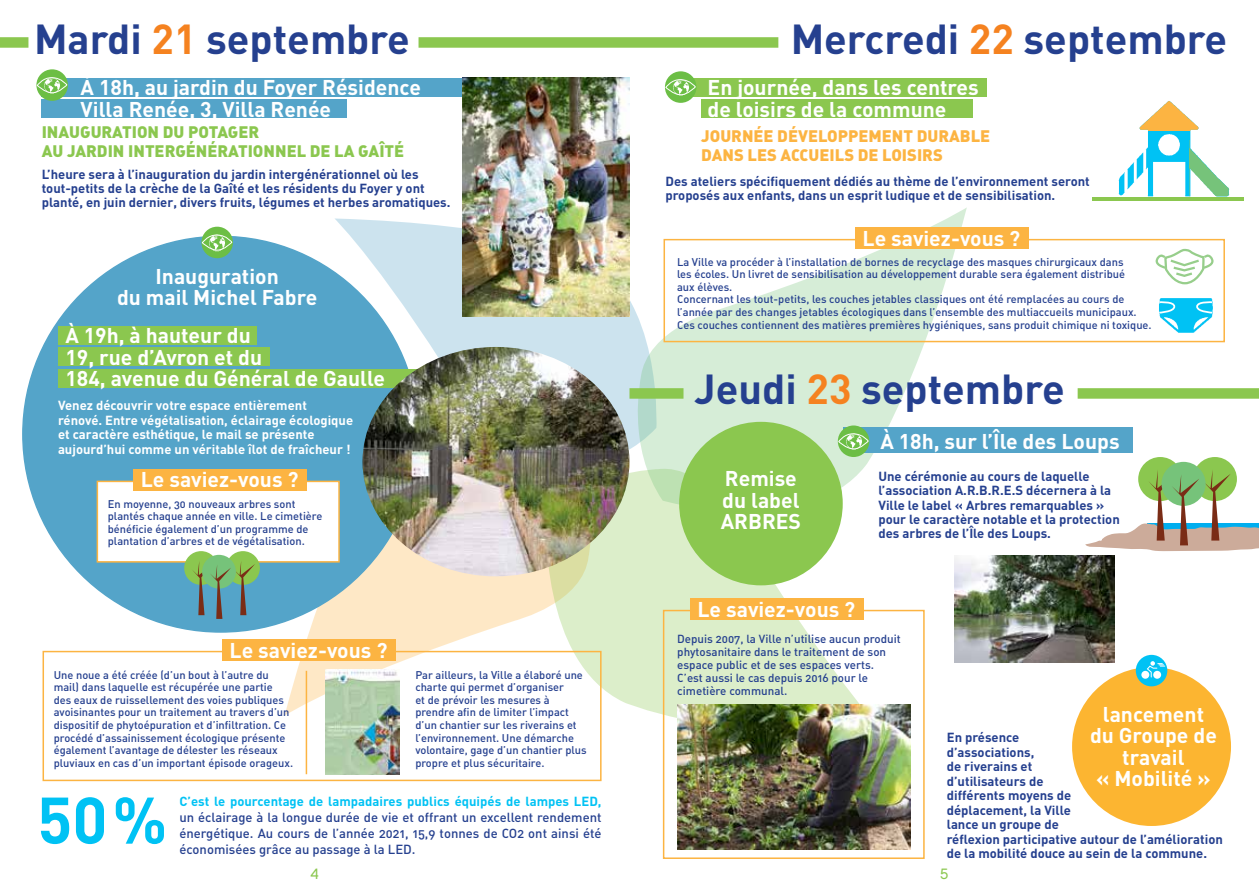
<style>
.page{position:relative;width:1259px;height:893px;background:#fff}
.page>*{position:absolute;margin:0;border:0;box-sizing:border-box;transform-origin:0 0}
.t1{font:700 64.8px "DIN";color:#00c2f4}
.t2{font:700 41.4px "DIN";color:#25408f}
.t3{font:700 21.15px/21.5px "DIN";color:#fff}
.t4{font:16.5px/19.5px "DIN Black Alternate";color:#8bc74f}
.t5{font:16.5px/19.5px "DIN Black Alternate";color:#fcb442}
.t6{font:15px "Chalet London Nineteen Sixty";color:#8bc74f}
.t7{font:700 13.05px/14.4px "DIN";color:#25408f}
.t8{font:700 13.05px/14.4px "DIN";color:#fff}
.t9{font:13.05px/15.9px "DIN Medium Alternate";color:#25408f;text-align:justify}
.t10{font:700 13.05px "DIN";color:#00c2f4}
.t11{font:11.55px/13px "DIN Medium Alternate";color:#25408f}
.t12{font:11.1px/12.6px "DIN Medium Alternate";color:#25408f}
.s1{color:#f58220}
</style>
<div class="page">
<svg style="left:334px;top:218px;width:300px;height:247px;fill:#cce3ee"></svg>
<svg style="left:284px;top:573px;width:258px;height:143px;fill:#fee8c6"></svg>
<svg style="left:542px;top:465px;width:350px;height:277px;fill:#dceeca"></svg>
<svg style="left:634px;top:207px;width:333px;height:308px;fill:#d6edd7"></svg>
<div style="left:418px;top:37px;width:360px;height:11px;background:#8bc74f"></div>
<div style="left:0;top:37px;width:28px;height:11px;background:#8bc74f"></div>
<div style="left:671px;top:78px;width:316px;height:19px;background:#8bc74f"></div>
<div style="left:701px;top:99px;width:271px;height:19px;background:#8bc74f"></div>
<div style="left:665px;top:71px;width:31px;height:32px;background:#6cbe45;border-radius:50%"></div>
<img style="left:670px;top:79px;width:21px;height:17px">
<div style="left:665px;top:79px;width:30px;height:16px;border:1px solid #fff;border-radius:50%"></div>
<div style="left:43px;top:651px;width:558px;height:130px;border:2px solid #fcb442"></div>
<div style="left:222px;top:639px;width:174px;height:22px;background:#fcb442"></div>
<div style="left:42px;top:78px;width:428px;height:19px;background:#54a4c9"></div>
<div style="left:42px;top:99px;width:305px;height:19px;background:#54a4c9"></div>
<svg style="left:36px;top:69px;width:32px;height:32px"></svg>
<img style="left:42px;top:77px;width:21px;height:17px">
<div style="left:37px;top:77px;width:30px;height:16px;border:1px solid #fff;border-radius:50%"></div>
<img style="left:462px;top:78px;width:167px;height:239px">
<img style="left:325px;top:670px;width:74px;height:104px">
<hr style="left:306px;top:671px;width:1px;height:103px;background:#fcb442">
<img style="left:1112px;top:130px;width:79px;height:68px">
<img style="left:1189px;top:141px;width:43px;height:57px">
<img style="left:1139px;top:101px;width:60px;height:29px">
<hr style="left:1092px;top:198px;width:151px;height:3px;background:#8bc74f">
<div style="left:663px;top:239px;width:562px;height:103px;border:2px solid #fcb442"></div>
<div style="left:855px;top:227px;width:173px;height:22px;background:#fcb442"></div>
<img style="left:1139px;top:292px;width:86px;height:51px">
<svg style="left:1152px;top:248px;width:64px;height:95px"></svg>
<div style="left:629px;top:388px;width:54px;height:11px;background:#8bc74f"></div>
<div style="left:1077px;top:388px;width:182px;height:11px;background:#8bc74f"></div>
<div style="left:663px;top:610px;width:261px;height:249px;border:2px solid #fcb442"></div>
<div style="left:690px;top:598px;width:173px;height:22px;background:#fcb442"></div>
<img style="left:677px;top:705px;width:233px;height:145px">
<div style="left:1072px;top:667px;width:159px;height:159px;background:#fcb531;border-radius:50%"></div>
<div style="left:1135px;top:655px;width:32px;height:31px;background:#00c2f4;border-radius:50%"></div>
<div style="left:1141px;top:671px;width:8px;height:8px;background:#fff;border-radius:50%"></div>
<svg style="left:1146px;top:661px;width:18px;height:17px"></svg>
<div style="left:23px;top:236px;width:395px;height:396px;background:#54a4c9;border-radius:50%"></div>
<div style="left:58px;top:326px;width:199px;height:19px;background:#8bc74f"></div>
<div style="left:58px;top:347px;width:211px;height:19px;background:#8bc74f"></div>
<div style="left:58px;top:369px;width:385px;height:19px;background:#8bc74f"></div>
<svg style="left:201px;top:227px;width:32px;height:31px"></svg>
<img style="left:207px;top:234px;width:21px;height:17px">
<div style="left:202px;top:234px;width:30px;height:17px;border:1px solid #fff;border-radius:50%"></div>
<img style="left:362px;top:347px;width:267px;height:229px">
<div style="left:97px;top:481px;width:243px;height:82px;background:#fff;border:2px solid #fcb442"></div>
<div style="left:133px;top:469px;width:174px;height:21px;background:#fcb442"></div>
<div style="left:226px;top:551px;width:34px;height:34px;background:#8bc74f;border-radius:50%"></div>
<div style="left:184px;top:551px;width:34px;height:34px;background:#8bc74f;border-radius:50%"></div>
<div style="left:202px;top:555px;width:34px;height:34px;background:#76c37a;border-radius:50%"></div>
<svg style="left:192px;top:561px;width:63px;height:58px"></svg>
<div style="left:679px;top:422px;width:163px;height:163px;background:#8bc74f;border-radius:50%"></div>
<div style="left:843px;top:428px;width:289px;height:25px;background:#54a4c9"></div>
<div style="left:838px;top:425px;width:31px;height:32px;background:#6cbe45;border-radius:50%"></div>
<img style="left:843px;top:435px;width:21px;height:15px">
<div style="left:838px;top:433px;width:30px;height:16px;border:1px solid #fff;border-radius:50%"></div>
<div style="left:1192px;top:457px;width:45px;height:44px;background:#8bc74f;border-radius:50%"></div>
<div style="left:1138px;top:457px;width:44px;height:44px;background:#8bc74f;border-radius:50%"></div>
<div style="left:1161px;top:462px;width:44px;height:44px;background:#76c37a;border-radius:50%"></div>
<svg style="left:1085px;top:470px;width:174px;height:81px"></svg>
<img style="left:954px;top:556px;width:160px;height:106px">
<h2 class="t2" style="left:34px;top:12px;width:377px">Mardi <span class="s1">21</span> septembre</h2>
<h2 class="t2" style="left:790px;top:12px;width:438px">Mercredi <span class="s1">22</span> septembre</h2>
<h3 class="t3" style="left:81px;top:76px;width:342px">À 18h, au jardin du Foyer Résidence<br>Villa Renée, 3, Villa Renée</h3>
<h3 class="t4" style="left:42px;top:121px;width:364px">INAUGURATION DU POTAGER<br>AU JARDIN INTERGÉNÉRATIONNEL DE LA GAÎTÉ</h3>
<p class="t7" style="left:42px;top:166px;width:410px">L’heure sera à l’inauguration du jardin intergénérationnel où les tout-petits de la crèche de la Gaîté et les résidents du Foyer y ont planté, en juin dernier, divers fruits, légumes et herbes aromatiques.</p>
<h3 class="t3" style="left:117px;top:265px;width:202px;text-align:center">Inauguration<br>du mail Michel Fabre</h3>
<h3 class="t3" style="left:65px;top:324px;width:321px">À 19h, à hauteur du<br>19, rue d’Avron et du<br>184, avenue du Général de Gaulle</h3>
<p class="t8" style="left:58px;top:398px;width:297px">Venez découvrir votre espace entièrement rénové. Entre végétalisation, éclairage écologique et caractère esthétique, le mail se présente aujourd’hui comme un véritable îlot de fraîcheur !</p>
<h3 class="t3" style="left:141px;top:468px;width:159px">Le saviez-vous ?</h3>
<p class="t12" style="left:108px;top:497px;width:216px">En moyenne, 30 nouveaux arbres sont plantés chaque année en ville. Le cimetière bénéficie également d’un programme de plantation d’arbres et de végétalisation.</p>
<h3 class="t3" style="left:230px;top:638px;width:159px">Le saviez-vous ?</h3>
<p class="t12" style="left:54px;top:668px;width:241px">Une noue a été créée (d’un bout à l’autre du mail) dans laquelle est récupérée une partie des eaux de ruissellement des voies publiques avoisinantes pour un traitement au travers d’un dispositif de phytoépuration et d’infiltration. Ce procédé d’assainissement écologique présente également l’avantage de délester les réseaux pluviaux en cas d’un important épisode orageux.</p>
<p class="t12" style="left:415px;top:668px;width:173px">Par ailleurs, la Ville a élaboré une charte qui permet d’organiser<br>et de prévoir les mesures à prendre afin de limiter l’impact d’un chantier sur les riverains et l’environnement. Une démarche volontaire, gage d’un chantier plus propre et plus sécuritaire.</p>
<h1 class="t1" style="left:37px;top:778px;width:132px">50%</h1>
<p class="t10" style="left:179px;top:793px;width:423px">C’est le pourcentage de lampadaires publics équipés de lampes LED,</p>
<p class="t9" style="left:179px;top:809px;width:423px">un éclairage à la longue durée de vie et offrant un excellent rendement énergétique. Au cours de l’année 2021, 15,9 tonnes de CO2 ont ainsi été économisées grâce au passage à la LED.</p>
<h3 class="t3" style="left:707px;top:76px;width:273px">En journée, dans les centres de loisirs de la commune</h3>
<h3 class="t5" style="left:701px;top:125px;width:290px">JOURNÉE DÉVELOPPEMENT DURABLE<br>DANS LES ACCUEILS DE LOISIRS</h3>
<p class="t7" style="left:665px;top:173px;width:426px">Des ateliers spécifiquement dédiés au thème de l’environnement seront proposés aux enfants, dans un esprit ludique et de sensibilisation.</p>
<h3 class="t3" style="left:862px;top:226px;width:159px">Le saviez-vous ?</h3>
<p class="t12" style="left:677px;top:255px;width:476px">La Ville va procéder à l’installation de bornes de recyclage des masques chirurgicaux dans<br>les écoles. Un livret de sensibilisation au développement durable sera également distribué<br>aux élèves.<br>Concernant les tout-petits, les couches jetables classiques ont été remplacées au cours de l’année par des changes jetables écologiques dans l’ensemble des multiaccueils municipaux.<br>Ces couches contiennent des matières premières hygiéniques, sans produit chimique ni toxique.</p>
<h2 class="t2" style="left:694px;top:362px;width:371px">Jeudi <span class="s1">23</span> septembre</h2>
<h3 class="t3" style="left:721px;top:467px;width:82px">Remise du label<br>ARBRES</h3>
<h3 class="t3" style="left:880px;top:430px;width:241px">À 18h, sur l’Île des Loups</h3>
<p class="t7" style="left:878px;top:468px;width:243px">Une cérémonie au cours de laquelle l’association A.r.b.r.e.s décernera à la Ville le label « Arbres remarquables » pour le caractère notable et la protection des arbres de l’île des Loups.</p>
<h3 class="t3" style="left:697px;top:597px;width:159px">Le saviez-vous ?</h3>
<p class="t11" style="left:677px;top:632px;width:225px">Depuis 2007, la Ville n’utilise aucun produit phytosanitaire dans le traitement de son espace public et de ses espaces verts.<br>C’est aussi le cas depuis 2016 pour le cimetière communal.</p>
<h3 class="t3" style="left:1090px;top:702px;width:128px;text-align:center">lancement du Groupe de travail<br>« Mobilité »</h3>
<p class="t7" style="left:946px;top:730px;width:278px">En présence<br>d’associations,<br>de riverains et<br>d’utilisateurs de<br>différents moyens de<br>déplacement, la Ville<br>lance un groupe de<br>réflexion participative autour de l’amélioration de la mobilité douce au sein de la commune.</p>
<h3 class="t6" style="left:310px;top:864px;width:10px">4</h3>
<h3 class="t6" style="left:940px;top:864px;width:10px">5</h3>
</div>
